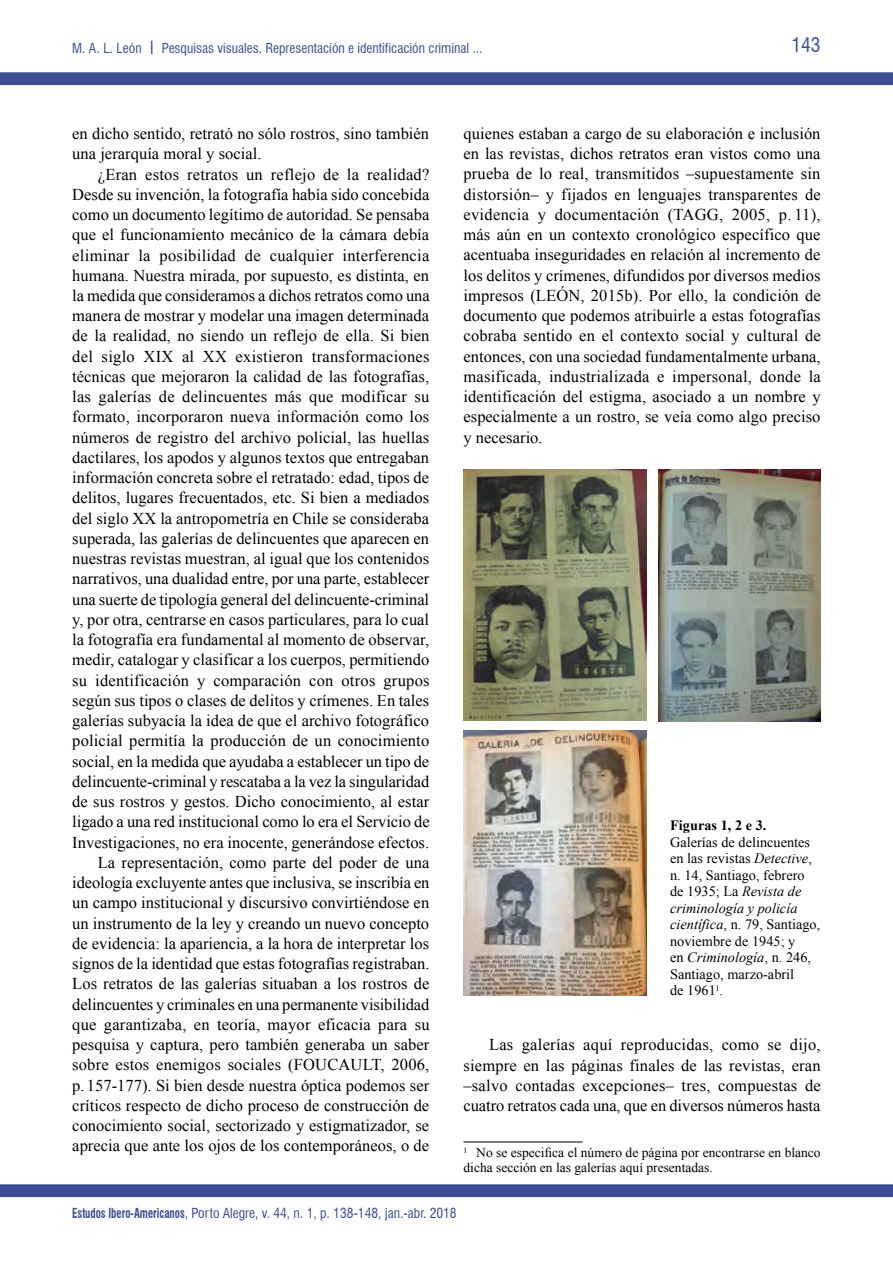
<style>
.page{position:relative;width:893px;height:1263px;background:#fff}
.page>*{position:absolute;margin:0;border:0;box-sizing:border-box;transform-origin:0 0}
.t1{font:condensed 19.5px "Swiss 721 BT";color:#3d4e93}
.t2{font:16.5px/20.2px "Times New Roman";color:#000;text-align:justify}
.t3{font:14.25px/16.5px "Times New Roman";color:#000}
.t4{font:700 14.25px "Times New Roman";color:#000}
.t5{font:condensed 13.5px "Swiss 721 BT";color:#3d4e93}
.t6{font:13.5px/15px "Times New Roman";color:#000}
.s1{font-weight:700}
.s2{font-style:italic}
</style>
<div class="page">
<div style="left:0;top:72px;width:893px;height:13px;background:#3d4e93;border:2px solid #3d4e93"></div>
<div style="left:1px;top:1185px;width:891px;height:11px;background:#3d4e93"></div>
<div style="left:0;top:1184px;width:893px;height:13px;border:2px solid #3d4e93"></div>
<img style="left:463px;top:730px;width:183px;height:265px">
<img style="left:659px;top:469px;width:162px;height:252px">
<img style="left:463px;top:469px;width:183px;height:251px">
<hr style="left:463px;top:1142px;width:120px;height:1px;background:#000">
<p class="t5" style="left:72px;top:40px;width:412px">M. A. L. León <span class="s1">|</span> Pesquisas visuales. Representación e identificación criminal ...</p>
<p class="t1" style="left:791px;top:33px;width:31px">143</p>
<p class="t2" style="left:72px;top:123px;width:358px">en dicho sentido, retrató no sólo rostros, sino también una jerarquía moral y social.</p>
<p class="t2" style="left:72px;top:164px;width:359px;text-align:right">¿Eran estos retratos un reflejo de la realidad?<br>Desde su invención, la fotografía había sido concebida como un documento legítimo de autoridad. Se pensaba que el funcionamiento mecánico de la cámara debía eliminar la posibilidad de cualquier interferencia humana. Nuestra mirada, por supuesto, es distinta, en la medida que consideramos a dichos retratos como una manera de mostrar y modelar una imagen determinada de la realidad, no siendo un reflejo de ella. Si bien del siglo XIX al XX existieron transformaciones técnicas que mejoraron la calidad de las fotografías, las galerías de delincuentes más que modificar su formato, incorporaron nueva información como los números de registro del archivo policial, las huellas dactilares, los apodos y algunos textos que entregaban información concreta sobre el retratado: edad, tipos de delitos, lugares frecuentados, etc. Si bien a mediados del siglo XX la antropometría en Chile se consideraba superada, las galerías de delincuentes que aparecen en nuestras revistas muestran, al igual que los contenidos narrativos, una dualidad entre, por una parte, establecer una suerte de tipología general del delincuente-criminal y, por otra, centrarse en casos particulares, para lo cual la fotografía era fundamental al momento de observar, medir, catalogar y clasificar a los cuerpos, permitiendo su identificación y comparación con otros grupos según sus tipos o clases de delitos y crímenes. En tales galerías subyacía la idea de que el archivo fotográfico policial permitía la producción de un conocimiento social, en la medida que ayudaba a establecer un tipo de delincuente-criminal y rescataba a la vez la singularidad de sus rostros y gestos. Dicho conocimiento, al estar ligado a una red institucional como lo era el Servicio de Investigaciones, no era inocente, generándose efectos.<br>La representación, como parte del poder de una ideología excluyente antes que inclusiva, se inscribía en un campo institucional y discursivo convirtiéndose en un instrumento de la ley y creando un nuevo concepto de evidencia: la apariencia, a la hora de interpretar los signos de la identidad que estas fotografías registraban.<br>Los retratos de las galerías situaban a los rostros de delincuentes y criminales en una permanente visibilidad que garantizaba, en teoría, mayor eficacia para su pesquisa y captura, pero también generaba un saber sobre estos enemigos sociales (FOUCAULT, 2006, p. 157-177). Si bien desde nuestra óptica podemos ser críticos respecto de dicho proceso de construcción de conocimiento social, sectorizado y estigmatizador, se aprecia que ante los ojos de los contemporáneos, o de</p>
<p class="t2" style="left:463px;top:123px;width:359px">quienes estaban a cargo de su elaboración e inclusión en las revistas, dichos retratos eran vistos como una prueba de lo real, transmitidos –supuestamente sin distorsión– y fijados en lenguajes transparentes de evidencia y documentación (TAGG, 2005, p. 11), más aún en un contexto cronológico específico que acentuaba inseguridades en relación al incremento de los delitos y crímenes, difundidos por diversos medios impresos (LEÓN, 2015b). Por ello, la condición de documento que podemos atribuirle a estas fotografías cobraba sentido en el contexto social y cultural de entonces, con una sociedad fundamentalmente urbana, masificada, industrializada e impersonal, donde la identificación del estigma, asociado a un nombre y especialmente a un rostro, se veía como algo preciso y necesario.</p>
<p class="t4" style="left:670px;top:816px;width:98px">Figuras 1, 2 e 3.</p>
<p class="t3" style="left:670px;top:834px;width:152px">Galerías de delincuentes en las revistas <span class="s2">Detective</span>, n. 14, Santiago, febrero de 1935; La <span class="s2">Revista de criminología y policía científica</span>, n. 79, Santiago, noviembre de 1945; y<br>en <span class="s2">Criminología</span>, n. 246,<br>Santiago, marzo-abril<br>de 1961<sup>1</sup>.</p>
<p class="t2" style="left:463px;top:1034px;width:359px;text-indent:26px">Las galerías aquí reproducidas, como se dijo, siempre en las páginas finales de las revistas, eran –salvo contadas excepciones– tres, compuestas de cuatro retratos cada una, que en diversos números hasta</p>
<p class="t6" style="left:463px;top:1145px;width:359px"><sup>1</sup> No se especifica el número de página por encontrarse en blanco dicha sección en las galerías aquí presentadas.</p>
<p class="t5" style="left:72px;top:1205px;width:386px"><span class="s1">Estudos Ibero-Americanos</span>, Porto Alegre, v. 44, n. 1, p. 138-148, jan.-abr. 2018</p>
</div>
